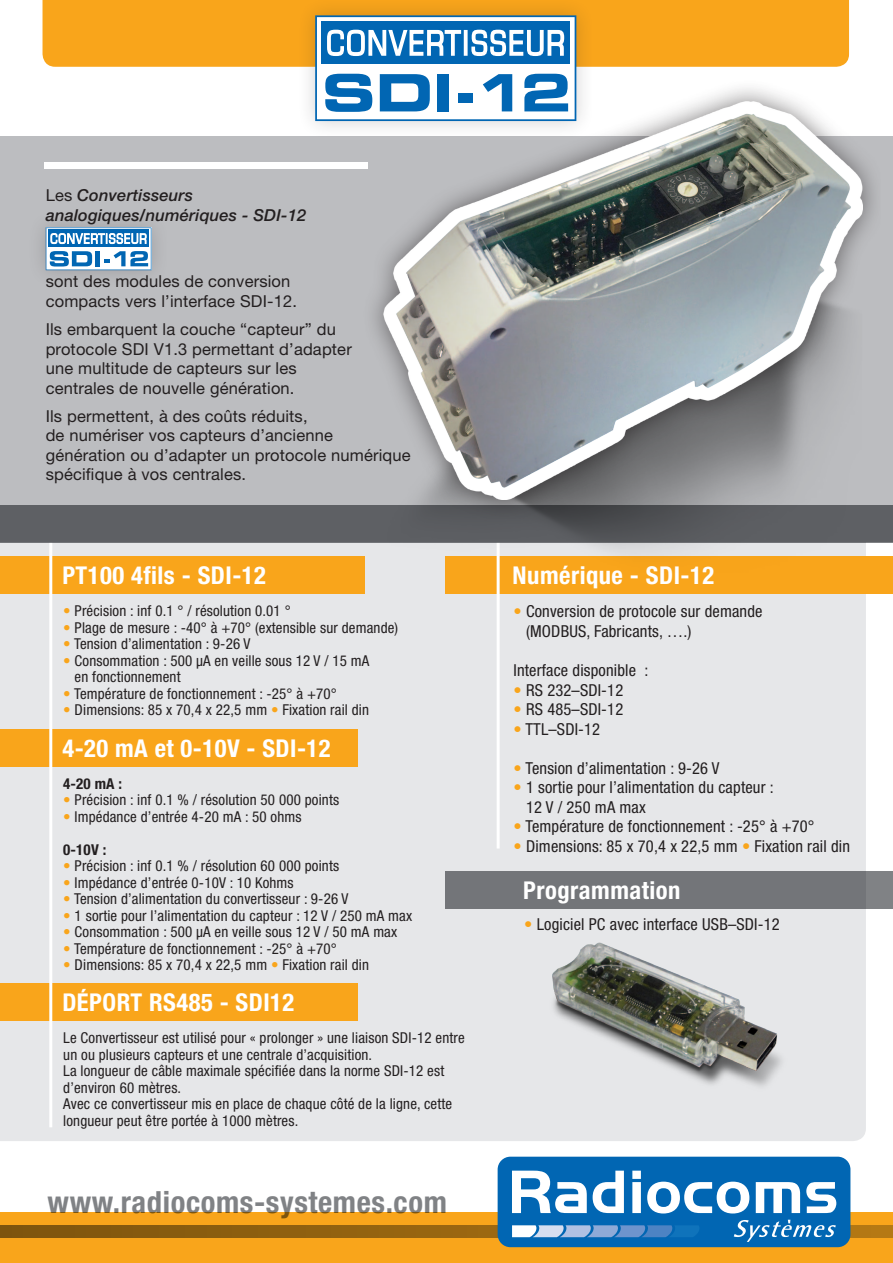
<style>
.page{position:relative;width:893px;height:1263px;background:#fff}
.page>*{position:absolute;margin:0;border:0;box-sizing:border-box;transform-origin:0 0}
.t1{font:700 condensed 30.6px "Helvetica Neue";letter-spacing:.02em;color:#808285}
.t2{font:700 condensed 24.6px "Helvetica Neue";letter-spacing:.02em;color:#fff}
.t3{font:16.5px/19.5px "Helvetica Neue";letter-spacing:.01em;color:#231f20}
.t4{font:condensed 16.5px/19.5px "Helvetica Neue";letter-spacing:.01em;color:#231f20}
.t5{font:italic 500 16.5px/19.5px "Helvetica Neue";letter-spacing:.01em;color:#231f20}
.t6{font:condensed 15px/16.5px "Helvetica Neue";letter-spacing:.01em;color:#231f20}
.t7{font:700 condensed 15px "Helvetica Neue";letter-spacing:.01em;color:#231f20}
.s1{font-weight:400;font-style:normal}
.s2{color:#f9a51b}
</style>
<div class="page">
<div style="left:0;top:542px;width:866px;height:599px;background:#e6e7e9"></div>
<div style="left:0;top:556px;width:365px;height:38px;background:#f9a51b"></div>
<div style="left:445px;top:556px;width:448px;height:38px;background:#f9a51b"></div>
<div style="left:445px;top:871px;width:448px;height:37px;background:#737579"></div>
<div style="left:0;top:729px;width:357px;height:37px;background:#f9a51b"></div>
<div style="left:0;top:983px;width:357px;height:38px;background:#f9a51b"></div>
<div style="left:0;top:136px;width:893px;height:406px;background:#bcbdc0"></div>
<div style="left:0;top:1213px;width:893px;height:50px;background:#f9a51b"></div>
<div style="left:43px;top:0;width:806px;height:67px;background:#f9a51b"></div>
<div style="left:26px;top:208px;width:143px;height:80px;background:#b9b9bc"></div>
<svg style="left:46px;top:227px;width:105px;height:43px;background:#83b4d9"></svg>
<div style="left:45px;top:162px;width:323px;height:6px;background:#fff"></div>
<svg style="left:0;top:1225px;width:893px;height:12px;background:#8f600f"></svg>
<hr style="left:49px;top:542px;width:3px;height:585px;background:#fff">
<hr style="left:497px;top:542px;width:3px;height:306px;background:#fff">
<div style="left:295px;top:0;width:299px;height:139px;background:#231f20;opacity:.2"></div>
<svg style="left:315px;top:15px;width:261px;height:106px"></svg>
<div style="left:498px;top:1157px;width:352px;height:90px;background:#0166b3;border-radius:13px"></div>
<svg style="left:512px;top:1170px;width:75px;height:43px"></svg>
<svg style="left:593px;top:1170px;width:31px;height:43px"></svg>
<svg style="left:632px;top:1170px;width:9px;height:43px"></svg>
<svg style="left:647px;top:1181px;width:102px;height:32px"></svg>
<svg style="left:756px;top:1182px;width:44px;height:31px"></svg>
<svg style="left:806px;top:1182px;width:30px;height:31px"></svg>
<svg style="left:734px;top:1220px;width:102px;height:22px"></svg>
<svg style="left:512px;top:1225px;width:187px;height:12px"></svg>
<img style="left:525px;top:914px;width:278px;height:181px">
<div style="left:0;top:505px;width:893px;height:37px;background:#5e6064"></div>
<img style="left:379px;top:518px;width:514px;height:55px">
<div style="left:357px;top:75px;width:524px;height:443px;background:#231f20;opacity:.75"></div>
<svg style="left:383px;top:101px;width:480px;height:399px"></svg>
<p class="t5" style="left:46px;top:186px;width:262px"><span class="s1">Les</span> Convertisseurs analogiques/numériques - SDI-12</p>
<p class="t3" style="left:46px;top:272px;width:253px">sont des modules de conversion compacts vers l’interface SDI-12.</p>
<p class="t3" style="left:46px;top:319px;width:308px">Ils embarquent la couche “capteur” du protocole SDI V1.3 permettant d’adapter une multitude de capteurs sur les centrales de nouvelle génération.</p>
<p class="t3" style="left:46px;top:406px;width:367px">Ils permettent, à des coûts réduits,<br>de numériser vos capteurs d’ancienne génération ou d’adapter un protocole numérique spécifique à vos centrales.</p>
<h2 class="t2" style="left:62px;top:560px;width:205px">PT100 4fils - SDI-12</h2>
<h2 class="t2" style="left:513px;top:561px;width:203px">Numérique - SDI-12</h2>
<p class="t6" style="left:63px;top:602px;width:229px"><span class="s2">•</span> Précision : inf 0.1 ° / résolution 0.01 °</p>
<p class="t6" style="left:63px;top:619px;width:336px"><span class="s2">•</span> Plage de mesure : -40° à +70° (extensible sur demande)</p>
<p class="t6" style="left:63px;top:635px;width:189px"><span class="s2">•</span> Tension d’alimentation : 9-26 V</p>
<p class="t6" style="left:75px;top:652px;width:296px;text-indent:-11px"><span class="s2">•</span> Consommation : 500 µA en veille sous 12 V / 15 mA en fonctionnement</p>
<p class="t6" style="left:63px;top:685px;width:275px"><span class="s2">•</span> Température de fonctionnement : -25° à +70°</p>
<p class="t6" style="left:63px;top:701px;width:307px"><span class="s2">•</span> Dimensions: 85 x 70,4 x 22,5 mm <span class="s2">•</span> Fixation rail din</p>
<h2 class="t2" style="left:62px;top:733px;width:270px">4-20 mA et 0-10V - SDI-12</h2>
<p class="t7" style="left:63px;top:774px;width:60px">4-20 mA :</p>
<p class="t6" style="left:63px;top:791px;width:277px"><span class="s2">•</span> Précision : inf 0.1 % / résolution 50 000 points</p>
<p class="t6" style="left:63px;top:808px;width:240px"><span class="s2">•</span> Impédance d’entrée 4-20 mA : 50 ohms</p>
<p class="t7" style="left:63px;top:840px;width:45px">0-10V :</p>
<p class="t6" style="left:63px;top:857px;width:277px"><span class="s2">•</span> Précision : inf 0.1 % / résolution 60 000 points</p>
<p class="t6" style="left:63px;top:874px;width:232px"><span class="s2">•</span> Impédance d’entrée 0-10V : 10 Kohms</p>
<p class="t6" style="left:63px;top:890px;width:287px"><span class="s2">•</span> Tension d’alimentation du convertisseur : 9-26 V</p>
<p class="t6" style="left:63px;top:907px;width:350px"><span class="s2">•</span> 1 sortie pour l’alimentation du capteur : 12 V / 250 mA max</p>
<p class="t6" style="left:63px;top:923px;width:335px"><span class="s2">•</span> Consommation : 500 µA en veille sous 12 V / 50 mA max</p>
<p class="t6" style="left:63px;top:940px;width:275px"><span class="s2">•</span> Température de fonctionnement : -25° à +70°</p>
<p class="t6" style="left:63px;top:956px;width:307px"><span class="s2">•</span> Dimensions: 85 x 70,4 x 22,5 mm <span class="s2">•</span> Fixation rail din</p>
<h2 class="t2" style="left:62px;top:988px;width:233px">DÉPORT RS485 - SDI12</h2>
<p class="t6" style="left:63px;top:1029px;width:403px">Le Convertisseur est utilisé pour « prolonger » une liaison SDI-12 entre un ou plusieurs capteurs et une centrale d’acquisition.<br>La longueur de câble maximale spécifiée dans la norme SDI-12 est d’environ 60 mètres.<br>Avec ce convertisseur mis en place de chaque côté de la ligne, cette longueur peut être portée à 1000 mètres.</p>
<h1 class="t1" style="left:48px;top:1183px;width:401px">www.radiocoms-systemes.com</h1>
<p class="t4" style="left:526px;top:602px;width:238px;text-indent:-13px"><span class="s2">•</span> Conversion de protocole sur demande (MODBUS, Fabricants, ….)</p>
<p class="t4" style="left:513px;top:660px;width:136px">Interface disponible :</p>
<p class="t4" style="left:513px;top:680px;width:111px"><span class="s2">•</span> RS 232–SDI-12</p>
<p class="t4" style="left:513px;top:699px;width:111px"><span class="s2">•</span> RS 485–SDI-12</p>
<p class="t4" style="left:513px;top:719px;width:88px"><span class="s2">•</span> TTL–SDI-12</p>
<p class="t4" style="left:513px;top:758px;width:207px"><span class="s2">•</span> Tension d’alimentation : 9-26 V</p>
<p class="t4" style="left:526px;top:777px;width:249px;text-indent:-13px"><span class="s2">•</span> 1 sortie pour l’alimentation du capteur :<br>12 V / 250 mA max</p>
<p class="t4" style="left:513px;top:816px;width:302px"><span class="s2">•</span> Température de fonctionnement : -25° à +70°</p>
<p class="t4" style="left:513px;top:836px;width:338px"><span class="s2">•</span> Dimensions: 85 x 70,4 x 22,5 mm <span class="s2">•</span> Fixation rail din</p>
<h2 class="t2" style="left:523px;top:875px;width:159px">Programmation</h2>
<p class="t4" style="left:524px;top:914px;width:257px"><span class="s2">•</span> Logiciel PC avec interface USB–SDI-12</p>
</div>
